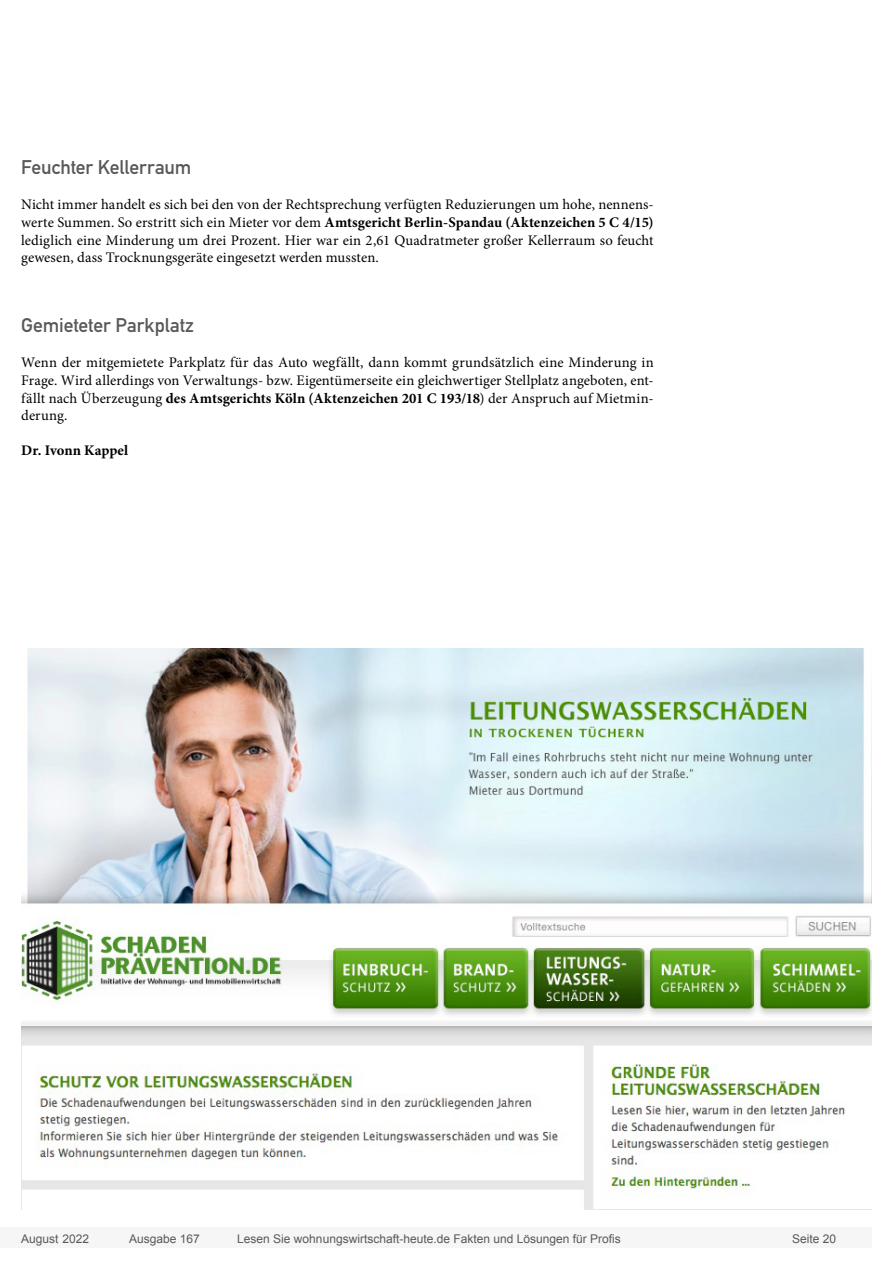
<style>
.page{position:relative;width:893px;height:1263px;background:#fff}
.page>*{position:absolute;margin:0;border:0;box-sizing:border-box;transform-origin:0 0}
.Überschrift_Grau{font:19.5px "DIN Mittelschrift";letter-spacing:-.005em;color:#595959}
.Fließtext_erste_Zeil{font:14.7px/17.5px "Minion Pro";letter-spacing:.005em;color:#000;text-align:justify}
.AUTOR{font:700 14.7px "Minion Pro";color:#000}
.t1{font:12px "Arial";color:#595959}
.s1{font-weight:700}
</style>
<div class="page">
<div style="left:0;top:1227px;width:872px;height:20px;background:#f6f6f6"></div>
<img style="left:21px;top:648px;width:851px;height:562px">
<p class="Überschrift_Grau" style="left:21px;top:156px;width:172px">Feuchter Kellerraum</p>
<p class="Fließtext_erste_Zeil" style="left:21px;top:196px;width:634px">Nicht immer handelt es sich bei den von der Rechtsprechung verfügten Reduzierungen um hohe, nennens&shy;werte Summen. So erstritt sich ein Mieter vor dem <span class="s1">Amtsgericht Berlin-Spandau (Aktenzeichen 5 C 4/15) </span>lediglich eine Minderung um drei Prozent. Hier war ein 2,61 Quadratmeter großer Kellerraum so feucht gewesen, dass Trocknungsgeräte eingesetzt werden mussten.</p>
<p class="Überschrift_Grau" style="left:21px;top:314px;width:174px">Gemieteter Parkplatz</p>
<p class="Fließtext_erste_Zeil" style="left:21px;top:354px;width:634px">Wenn der mitgemietete Parkplatz für das Auto wegfällt, dann kommt grundsätzlich eine Minderung in Frage. Wird allerdings von Verwaltungs- bzw. Eigentümerseite ein gleichwertiger Stellplatz angeboten, ent&shy;fällt nach Überzeugung <span class="s1">des Amtsgerichts Köln (Aktenzeichen 201 C 193/18</span>) der Anspruch auf Mietmin&shy;derung.</p>
<p class="AUTOR" style="left:21px;top:440px;width:108px">Dr. Ivonn Kappel</p>
<p class="t1" style="left:21px;top:1230px;width:69px">August 2022</p>
<p class="t1" style="left:129px;top:1230px;width:72px">Ausgabe 167</p>
<p class="t1" style="left:237px;top:1230px;width:385px">Lesen Sie wohnungswirtschaft-heute.de Fakten und Lösungen für Profis</p>
<p class="t1" style="left:792px;top:1231px;width:46px">Seite 20</p>
</div>
